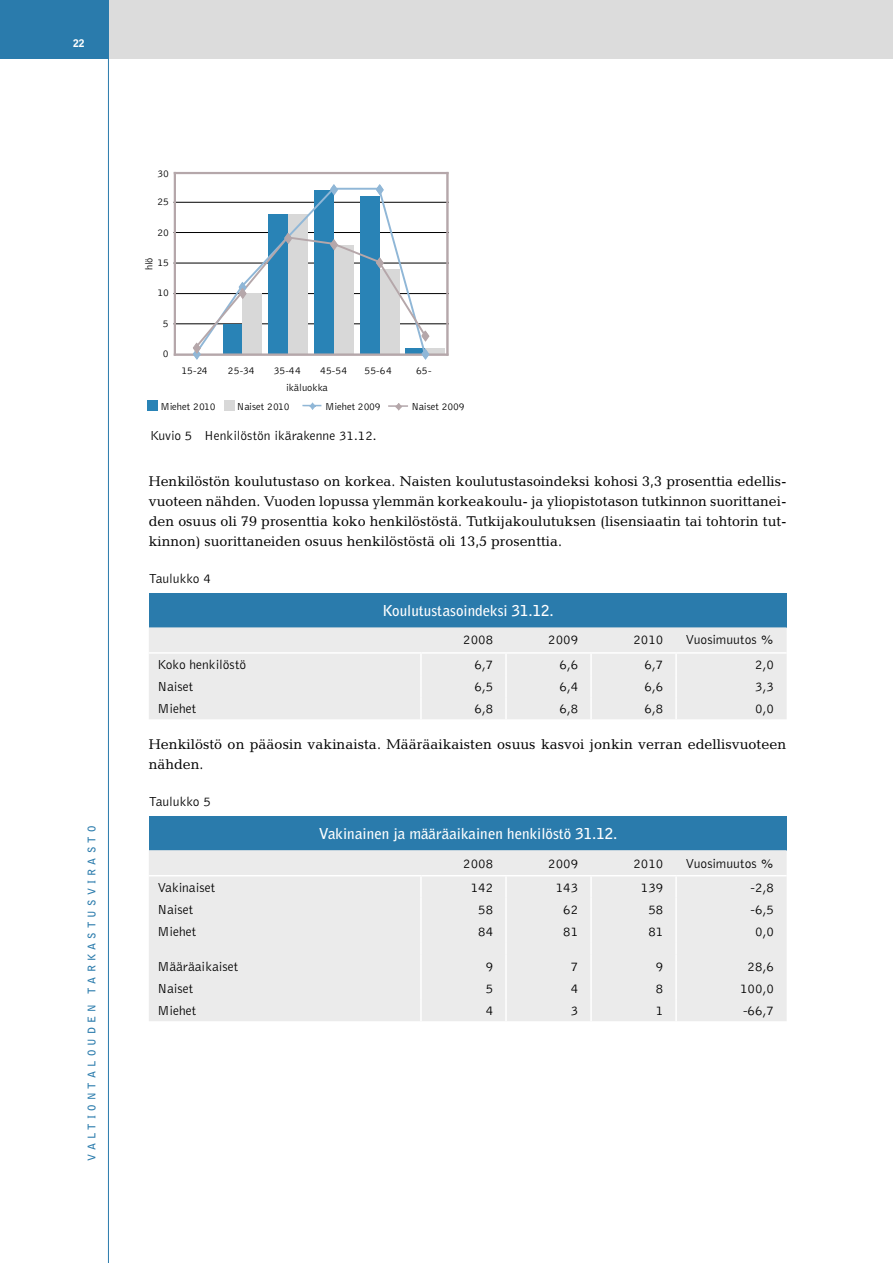
<style>
.page{position:relative;width:893px;height:1263px;background:#fff}
.page>*{position:absolute;margin:0;border:0;box-sizing:border-box;transform-origin:0 0}
.t1{font:700 15px "Bell Gothic";color:#fff}
.t2{font:14.25px/20.2px "Candida";color:#000;text-align:justify}
.t3{font:300 13.5px "Bell Gothic";color:#000}
.t4{font:300 10.5px "Bell Gothic";color:#000}
.t5{font:700 10.5px "Bell Gothic";letter-spacing:.4em;color:#2a7bac}
.t6{font:900 10.5px "Bell Gothic";color:#fff}
</style>
<div class="page">
<div style="left:34px;top:0;width:859px;height:59px;background:#dcdcdc"></div>
<div style="left:0;top:0;width:109px;height:59px;background:#2a7bac"></div>
<hr style="left:108px;top:0;width:1px;height:1263px;background:#2a7bac">
<div style="left:149px;top:593px;width:638px;height:34px;background:#2a7bac"></div>
<div style="left:149px;top:627px;width:638px;height:92px;background:#ebebeb"></div>
<hr style="left:149px;top:652px;width:273px;height:2px;background:#fff">
<hr style="left:422px;top:652px;width:84px;height:2px;background:#fff">
<hr style="left:506px;top:652px;width:85px;height:2px;background:#fff">
<hr style="left:591px;top:652px;width:85px;height:2px;background:#fff">
<hr style="left:676px;top:652px;width:111px;height:2px;background:#fff">
<hr style="left:505px;top:654px;width:2px;height:21px;background:#fff">
<hr style="left:505px;top:675px;width:2px;height:22px;background:#fff">
<hr style="left:505px;top:697px;width:2px;height:22px;background:#fff">
<hr style="left:590px;top:654px;width:2px;height:21px;background:#fff">
<hr style="left:590px;top:675px;width:2px;height:22px;background:#fff">
<hr style="left:590px;top:697px;width:2px;height:22px;background:#fff">
<hr style="left:675px;top:654px;width:2px;height:21px;background:#fff">
<hr style="left:675px;top:675px;width:2px;height:22px;background:#fff">
<hr style="left:675px;top:697px;width:2px;height:22px;background:#fff">
<hr style="left:420px;top:654px;width:2px;height:21px;background:#fff">
<hr style="left:420px;top:675px;width:2px;height:22px;background:#fff">
<hr style="left:420px;top:697px;width:2px;height:22px;background:#fff">
<div style="left:149px;top:816px;width:638px;height:34px;background:#2a7bac"></div>
<div style="left:149px;top:850px;width:638px;height:171px;background:#ebebeb"></div>
<hr style="left:505px;top:876px;width:2px;height:22px;background:#fff">
<hr style="left:505px;top:898px;width:2px;height:22px;background:#fff">
<hr style="left:505px;top:920px;width:2px;height:22px;background:#fff">
<svg style="left:505px;top:942px;width:2px;height:13px"></svg>
<hr style="left:505px;top:955px;width:2px;height:22px;background:#fff">
<hr style="left:505px;top:977px;width:2px;height:22px;background:#fff">
<hr style="left:505px;top:999px;width:2px;height:22px;background:#fff">
<hr style="left:590px;top:876px;width:2px;height:22px;background:#fff">
<hr style="left:590px;top:898px;width:2px;height:22px;background:#fff">
<hr style="left:590px;top:920px;width:2px;height:22px;background:#fff">
<svg style="left:590px;top:942px;width:2px;height:13px"></svg>
<hr style="left:590px;top:955px;width:2px;height:22px;background:#fff">
<hr style="left:590px;top:977px;width:2px;height:22px;background:#fff">
<hr style="left:590px;top:999px;width:2px;height:22px;background:#fff">
<hr style="left:675px;top:876px;width:2px;height:22px;background:#fff">
<hr style="left:675px;top:898px;width:2px;height:22px;background:#fff">
<hr style="left:675px;top:920px;width:2px;height:22px;background:#fff">
<svg style="left:675px;top:942px;width:2px;height:13px"></svg>
<hr style="left:675px;top:955px;width:2px;height:22px;background:#fff">
<hr style="left:675px;top:977px;width:2px;height:22px;background:#fff">
<hr style="left:675px;top:999px;width:2px;height:22px;background:#fff">
<hr style="left:149px;top:875px;width:273px;height:1px;background:#fff">
<hr style="left:422px;top:875px;width:84px;height:1px;background:#fff">
<hr style="left:506px;top:875px;width:85px;height:1px;background:#fff">
<hr style="left:591px;top:875px;width:85px;height:1px;background:#fff">
<hr style="left:676px;top:875px;width:111px;height:1px;background:#fff">
<hr style="left:420px;top:876px;width:2px;height:22px;background:#fff">
<hr style="left:420px;top:898px;width:2px;height:22px;background:#fff">
<hr style="left:420px;top:920px;width:2px;height:22px;background:#fff">
<svg style="left:420px;top:942px;width:2px;height:13px"></svg>
<hr style="left:420px;top:955px;width:2px;height:22px;background:#fff">
<hr style="left:420px;top:977px;width:2px;height:22px;background:#fff">
<hr style="left:420px;top:999px;width:2px;height:22px;background:#fff">
<hr style="left:174px;top:324px;width:274px;height:1px;background:#000">
<hr style="left:174px;top:293px;width:274px;height:1px;background:#000">
<hr style="left:174px;top:263px;width:274px;height:1px;background:#000">
<hr style="left:174px;top:232px;width:274px;height:1px;background:#000">
<hr style="left:174px;top:202px;width:274px;height:1px;background:#000">
<div style="left:426px;top:348px;width:19px;height:6px;background:#d8d8d8"></div>
<div style="left:174px;top:172px;width:275px;height:2px;border:2px solid #b5a7aa"></div>
<div style="left:446px;top:172px;width:3px;height:184px;border:2px solid #b5a7aa"></div>
<div style="left:174px;top:353px;width:275px;height:3px;border:2px solid #b5a7aa"></div>
<div style="left:174px;top:172px;width:2px;height:184px;border:2px solid #b5a7aa"></div>
<div style="left:147px;top:400px;width:11px;height:11px;background:#2983b6"></div>
<div style="left:224px;top:400px;width:10px;height:11px;background:#d8d8d8"></div>
<svg style="left:303px;top:402px;width:18px;height:8px"></svg>
<svg style="left:389px;top:403px;width:18px;height:8px"></svg>
<svg style="left:192px;top:184px;width:238px;height:176px"></svg>
<p class="t6" style="left:73px;top:37px;width:13px">22</p>
<p class="t5" style="left:85px;top:1161px;width:337px;rotate:-90deg">VALTIONTALOUDEN TARKASTUSVIRASTO</p>
<p class="t4" style="left:157px;top:168px;width:13px">30</p>
<p class="t4" style="left:157px;top:196px;width:13px">25</p>
<p class="t4" style="left:157px;top:226px;width:13px">20</p>
<p class="t4" style="left:143px;top:270px;width:15px;rotate:-90deg">hlö</p>
<p class="t4" style="left:157px;top:257px;width:13px">15</p>
<p class="t4" style="left:157px;top:287px;width:13px">10</p>
<p class="t4" style="left:163px;top:318px;width:7px">5</p>
<p class="t4" style="left:163px;top:348px;width:7px">0</p>
<p class="t4" style="left:181px;top:365px;width:28px">15-24</p>
<p class="t4" style="left:228px;top:365px;width:28px">25-34</p>
<p class="t4" style="left:274px;top:365px;width:29px">35-44</p>
<p class="t4" style="left:320px;top:365px;width:28px">45-54</p>
<p class="t4" style="left:365px;top:365px;width:29px">55-64</p>
<p class="t4" style="left:416px;top:365px;width:17px">65-</p>
<p class="t4" style="left:286px;top:382px;width:43px">ikäluokka</p>
<p class="t4" style="left:160px;top:401px;width:57px">Miehet 2010</p>
<p class="t4" style="left:237px;top:401px;width:54px">Naiset 2010</p>
<p class="t4" style="left:325px;top:400px;width:57px">Miehet 2009</p>
<p class="t4" style="left:411px;top:401px;width:55px">Naiset 2009</p>
<p class="t3" style="left:150px;top:428px;width:228px">Kuvio 5 Henkilöstön ikärakenne 31.12.</p>
<p class="t2" style="left:149px;top:471px;width:639px">Henkilöstön koulutustaso on korkea. Naisten koulutustasoindeksi kohosi 3,3 prosenttia edellis&shy;vuoteen nähden. Vuoden lopussa ylemmän korkeakoulu- ja yliopistotason tutkinnon suorittanei&shy;den osuus oli 79 prosenttia koko henkilöstöstä. Tutkijakoulutuksen (lisensiaatin tai tohtorin tut&shy;kinnon) suorittaneiden osuus henkilöstöstä oli 13,5 prosenttia.</p>
<p class="t3" style="left:149px;top:571px;width:64px">Taulukko 4</p>
<p class="t1" style="left:383px;top:602px;width:172px">Koulutustasoindeksi 31.12.</p>
<p class="t3" style="left:463px;top:632px;width:32px">2008</p>
<p class="t3" style="left:548px;top:632px;width:32px">2009</p>
<p class="t3" style="left:633px;top:632px;width:32px">2010</p>
<p class="t3" style="left:686px;top:632px;width:90px">Vuosimuutos %</p>
<p class="t3" style="left:157px;top:657px;width:91px">Koko henkilöstö</p>
<p class="t3" style="left:474px;top:657px;width:20px">6,7</p>
<p class="t3" style="left:559px;top:657px;width:20px">6,6</p>
<p class="t3" style="left:645px;top:657px;width:20px">6,7</p>
<p class="t3" style="left:755px;top:657px;width:20px">2,0</p>
<p class="t3" style="left:157px;top:679px;width:38px">Naiset</p>
<p class="t3" style="left:474px;top:679px;width:20px">6,5</p>
<p class="t3" style="left:559px;top:679px;width:20px">6,4</p>
<p class="t3" style="left:645px;top:679px;width:20px">6,6</p>
<p class="t3" style="left:755px;top:679px;width:20px">3,3</p>
<p class="t3" style="left:157px;top:702px;width:40px">Miehet</p>
<p class="t3" style="left:474px;top:702px;width:20px">6,8</p>
<p class="t3" style="left:559px;top:702px;width:20px">6,8</p>
<p class="t3" style="left:645px;top:702px;width:20px">6,8</p>
<p class="t3" style="left:755px;top:702px;width:20px">0,0</p>
<p class="t2" style="left:149px;top:734px;width:639px">Henkilöstö on pääosin vakinaista. Määräaikaisten osuus kasvoi jonkin verran edellisvuoteen nähden.</p>
<p class="t3" style="left:149px;top:794px;width:64px">Taulukko 5</p>
<p class="t1" style="left:319px;top:825px;width:300px">Vakinainen ja määräaikainen henkilöstö 31.12.</p>
<p class="t3" style="left:463px;top:856px;width:32px">2008</p>
<p class="t3" style="left:548px;top:856px;width:32px">2009</p>
<p class="t3" style="left:633px;top:856px;width:32px">2010</p>
<p class="t3" style="left:686px;top:856px;width:90px">Vuosimuutos %</p>
<p class="t3" style="left:157px;top:880px;width:60px">Vakinaiset</p>
<p class="t3" style="left:471px;top:880px;width:24px">142</p>
<p class="t3" style="left:556px;top:880px;width:24px">143</p>
<p class="t3" style="left:641px;top:880px;width:24px">139</p>
<p class="t3" style="left:751px;top:880px;width:25px">-2,8</p>
<p class="t3" style="left:157px;top:902px;width:38px">Naiset</p>
<p class="t3" style="left:478px;top:902px;width:17px">58</p>
<p class="t3" style="left:563px;top:902px;width:17px">62</p>
<p class="t3" style="left:648px;top:902px;width:17px">58</p>
<p class="t3" style="left:751px;top:902px;width:25px">-6,5</p>
<p class="t3" style="left:157px;top:924px;width:40px">Miehet</p>
<p class="t3" style="left:478px;top:924px;width:17px">84</p>
<p class="t3" style="left:563px;top:924px;width:17px">81</p>
<p class="t3" style="left:648px;top:924px;width:17px">81</p>
<p class="t3" style="left:755px;top:924px;width:20px">0,0</p>
<p class="t3" style="left:157px;top:959px;width:83px">Määräaikaiset</p>
<p class="t3" style="left:486px;top:959px;width:9px">9</p>
<p class="t3" style="left:571px;top:959px;width:9px">7</p>
<p class="t3" style="left:656px;top:959px;width:9px">9</p>
<p class="t3" style="left:748px;top:959px;width:28px">28,6</p>
<p class="t3" style="left:157px;top:981px;width:38px">Naiset</p>
<p class="t3" style="left:486px;top:981px;width:9px">5</p>
<p class="t3" style="left:571px;top:981px;width:9px">4</p>
<p class="t3" style="left:656px;top:981px;width:9px">8</p>
<p class="t3" style="left:740px;top:981px;width:35px">100,0</p>
<p class="t3" style="left:157px;top:1003px;width:40px">Miehet</p>
<p class="t3" style="left:486px;top:1003px;width:9px">4</p>
<p class="t3" style="left:571px;top:1003px;width:9px">3</p>
<p class="t3" style="left:656px;top:1003px;width:9px">1</p>
<p class="t3" style="left:743px;top:1003px;width:32px">-66,7</p>
</div>
